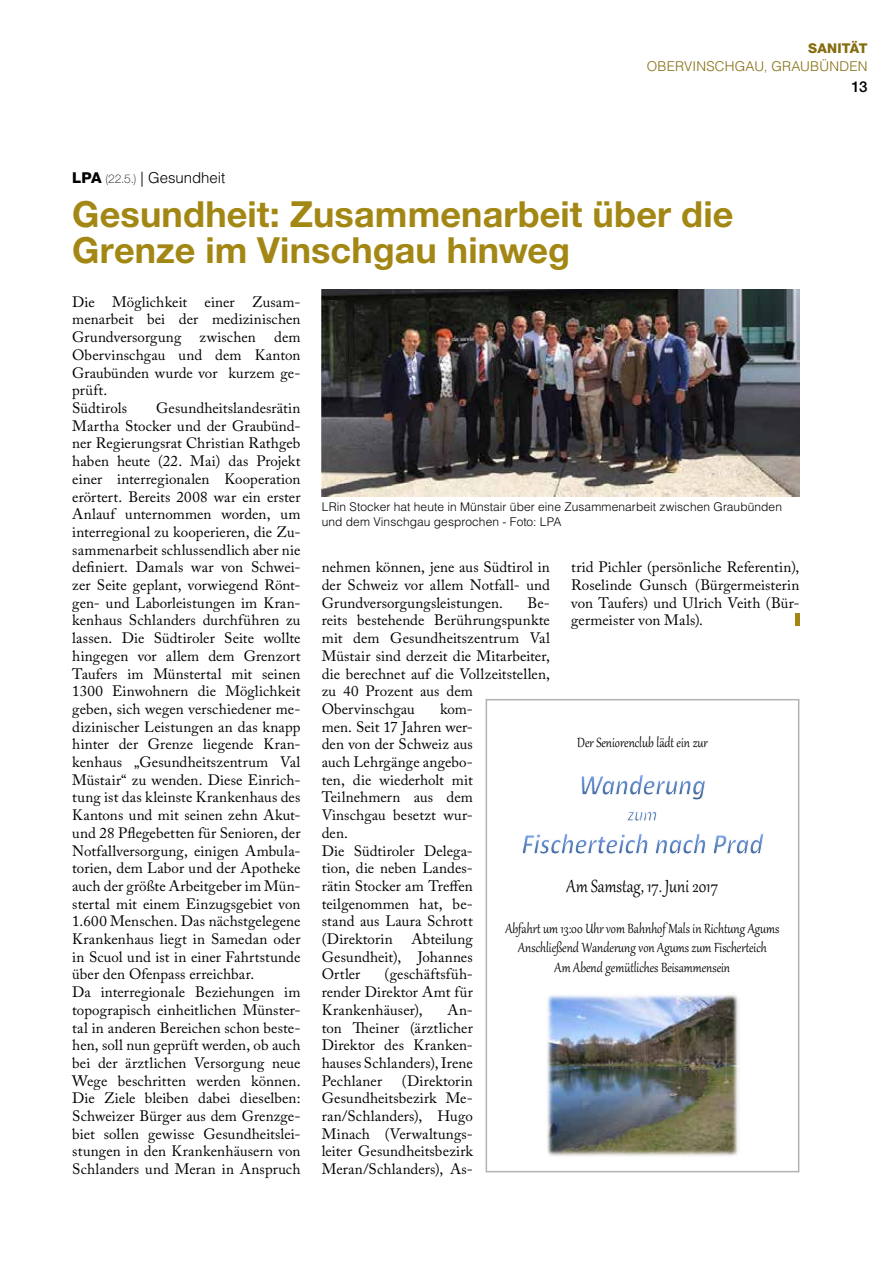
<style>
.page{position:relative;width:893px;height:1263px;background:#fff}
.page>*{position:absolute;margin:0;border:0;box-sizing:border-box;transform-origin:0 0}
.t1{font:700 36px/36px "Helvetica Neue";letter-spacing:.005em;color:#a38714}
.t2{font:21.6px "Gabriola";color:#000;scale:.88 1}
.t3{font:16.35px/19.6px "Gabriola";color:#000;text-align:center;scale:.88 1}
.t4{font:15px/17.7px "Adobe Caslon Pro";letter-spacing:.005em;color:#000;text-align:justify}
.t5{font:300 15px "Helvetica";letter-spacing:-.005em;color:#000}
.t6{font:500 15px "Helvetica Neue";color:#000}
.t7{font:300 13.5px "Helvetica";letter-spacing:.015em;color:#846d0f}
.t8{font:800 13.5px "Helvetica Neue";letter-spacing:.01em;color:#846d0f}
.t9{font:300 12px/15px "Helvetica";letter-spacing:.005em;color:#000}
.s1{font-family:"Helvetica Neue";font-weight:800}
.s2{font-family:"Helvetica Neue";font-weight:100;font-size:12px}
</style>
<div class="page">
<img style="left:322px;top:289px;width:477px;height:207px">
<hr style="left:795px;top:613px;width:4px;height:12px;background:#a38714">
<img style="left:547px;top:995px;width:191px;height:161px">
<svg style="left:522px;top:775px;width:242px;height:79px"></svg>
<div style="left:486px;top:699px;width:313px;height:473px;border:2px solid #b3b2b2"></div>
<p class="t8" style="left:808px;top:40px;width:61px">SANITÄT</p>
<p class="t7" style="left:647px;top:58px;width:222px">OBERVINSCHGAU, GRAUBÜNDEN</p>
<p class="t5" style="left:72px;top:168px;width:154px"><span class="s1">LPA</span> <span class="s2">(22.5.)</span> | Gesundheit</p>
<h1 class="t1" style="left:72px;top:196px;width:663px">Gesundheit: Zusammenarbeit über die<br>Grenze im Vinschgau hinweg</h1>
<p class="t4" style="left:72px;top:293px;width:230px;text-align:left">Die Möglichkeit einer Zusam&shy;menarbeit bei der medizinischen<br>Grundversorgung zwischen dem<br>Obervinschgau und dem Kanton<br>Graubünden wurde vor kurzem ge&shy;prüft.<br>Südtirols</p>
<p class="t4" style="left:72px;top:399px;width:230px;text-align:left;text-indent:84px">Gesundheitslandesrätin Martha Stocker und der Graubünd&shy;ner Regierungsrat Christian Rathgeb haben heute (22. Mai) das Projekt einer interregionalen Kooperation erörtert. Bereits 2008 war ein erster Anlauf unternommen worden, um interregional zu kooperieren, die Zu&shy;sammenarbeit schlussendlich aber nie definiert. Damals war von Schwei&shy;zer Seite geplant, vorwiegend Rönt&shy;gen- und Laborleistungen im Kran&shy;kenhaus Schlanders durchführen zu lassen. Die Südtiroler Seite wollte hingegen vor allem dem Grenzort Taufers im Münstertal mit seinen 1300 Einwohnern die Möglichkeit geben, sich wegen verschiedener me&shy;dizinischer Leistungen an das knapp hinter der Grenze liegende Kran&shy;kenhaus „Gesundheitszentrum Val Müstair“ zu wenden. Diese Einrich&shy;tung ist das kleinste Krankenhaus des Kantons und mit seinen zehn Akut&shy;und 28 Pflegebetten für Senioren, der Notfallversorgung, einigen Ambula&shy;torien, dem Labor und der Apotheke auch der größte Arbeitgeber im Mün&shy;stertal mit einem Einzugsgebiet von 1.600 Menschen. Das nächstgelegene Krankenhaus liegt in Samedan oder in Scuol und ist in einer Fahrtstunde über den Ofenpass erreichbar.<br>Da interregionale Beziehungen im topograpisch einheitlichen Münster&shy;tal in anderen Bereichen schon beste&shy;hen, soll nun geprüft werden, ob auch bei der ärztlichen Versorgung neue Wege beschritten werden können.<br>Die Ziele bleiben dabei dieselben:<br>Schweizer Bürger aus dem Grenzge&shy;biet sollen gewisse Gesundheitslei&shy;stungen in den Krankenhäusern von Schlanders und Meran in Anspruch</p>
<p class="t9" style="left:322px;top:499px;width:462px">LRin Stocker hat heute in Münstair über eine Zusammenarbeit zwischen Graubünden und dem Vinschgau gesprochen - Foto: LPA</p>
<p class="t4" style="left:571px;top:558px;width:230px">trid Pichler (persönliche Referentin), Roselinde Gunsch (Bürgermeisterin von Taufers) und Ulrich Veith (Bür&shy;germeister von Mals).</p>
<p class="t4" style="left:322px;top:558px;width:230px">nehmen können, jene aus Südtirol in der Schweiz vor allem Notfall- und Grundversorgungsleistungen.</p>
<p class="t4" style="left:322px;top:594px;width:230px;text-align:left;text-indent:206px">Be&shy;reits bestehende Berührungspunkte mit dem Gesundheitszentrum Val<br>Müstair sind derzeit die Mitarbeiter, die berechnet auf die Vollzeitstellen, zu 40 Prozent aus dem<br>Obervinschgau</p>
<p class="t4" style="left:322px;top:700px;width:153px;text-align:left;text-indent:118px">kom&shy;men. Seit 17 Jahren wer&shy;den von der Schweiz aus auch Lehrgänge angebo&shy;ten, die wiederholt mit<br>Teilnehmern aus dem<br>Vinschgau besetzt wur&shy;den.<br>Die Südtiroler Delega&shy;tion, die neben Landes&shy;rätin Stocker am Treffen teilgenommen hat, be&shy;stand aus Laura Schrott (Direktorin</p>
<p class="t3" style="left:577px;top:732px;width:150px">Der Seniorenclub lädt ein zur</p>
<h2 class="t2" style="left:567px;top:872px;width:174px">Am Samstag, 17. Juni 2017</h2>
<p class="t3" style="left:505px;top:917px;width:313px">Abfahrt um 13:00 Uhr vom Bahnhof Mals in Richtung Agums<br>Anschließend Wanderung von Agums zum Fischerteich<br>Am Abend gemütliches Beisammensein</p>
<p class="t4" style="left:322px;top:930px;width:153px;text-indent:90px">Abteilung Gesundheit), Johannes Ortler</p>
<p class="t4" style="left:322px;top:965px;width:153px;text-indent:63px">(geschäftsfüh&shy;render Direktor Amt für Krankenhäuser),</p>
<p class="t4" style="left:322px;top:1001px;width:153px;text-indent:126px">An&shy;ton Theiner (ärztlicher Direktor des Kranken&shy;hauses Schlanders), Irene Pechlaner</p>
<p class="t4" style="left:322px;top:1072px;width:153px;text-indent:80px">(Direktorin Gesundheitsbezirk Me&shy;ran/Schlanders), Hugo Minach (Verwaltungs&shy;leiter Gesundheitsbezirk Meran/Schlanders), As-</p>
<p class="t6" style="left:852px;top:78px;width:17px">13</p>
</div>
